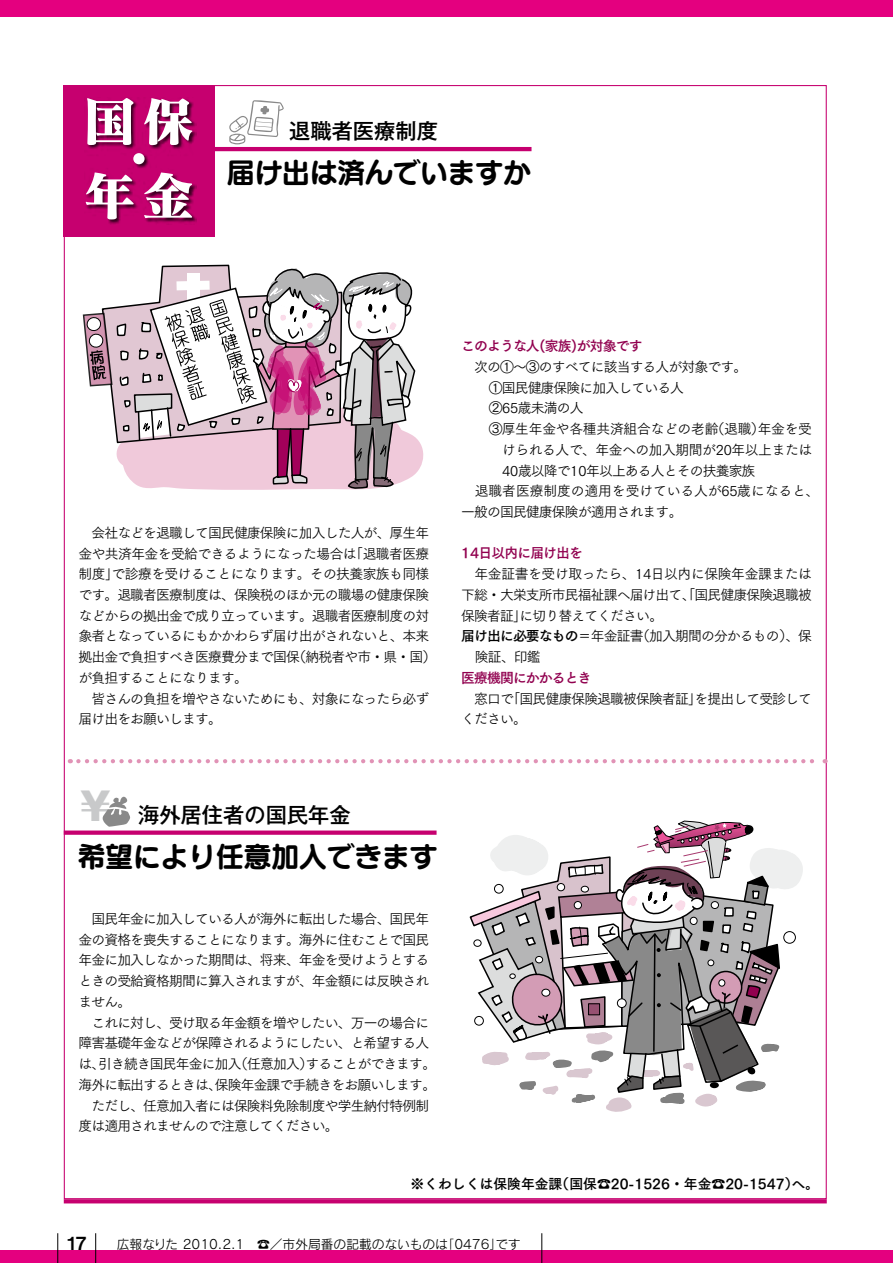
<style>
.page{position:relative;width:893px;height:1263px;background:#fff}
.page>*{position:absolute;margin:0;border:0;box-sizing:border-box;transform-origin:0 0}
.t1{font:53.1px/74.4px "Matisse Pro EB";color:#fff}
.t2{font:800 37.95px "Gothic MB101 Pro";color:#c8c9ca}
.t3{font:27.6px "G Maru Go Pro B";color:#000}
.t4{font:500 21.3px "Gothic MB101 Pro";color:#000}
.t5{font:18px "Midashi Go Pro MB31";color:#000}
.t6{font:13.8px/20.7px "Tsuku Go Pro R";letter-spacing:-.06em;color:#000}
.t7{font:13.8px "Tsuku Go Pro B";color:#000}
.t8{font:13.8px "Tsuku Go Pro B";letter-spacing:-.06em;color:#91004f}
.t9{font:13.8px "Tsuku Go Pro R";letter-spacing:-.01em;color:#000}
.t10{font:13.8px "Tsuku Go Pro R";letter-spacing:-.035em;color:#000}
.t11{font:13.8px "Tsuku Go Pro R";letter-spacing:-.02em;color:#000}
.t12{font:13.8px "Tsuku Go Pro B";letter-spacing:-.06em;color:#000}
.t13{font:12.75px "Rodin Pro M";color:#000}
.s1{font-family:"Tsuku Go Pro R"}
</style>
<div class="page">
<div style="left:0;top:0;width:893px;height:17px;background:#e4007f"></div>
<div style="left:0;top:1250px;width:893px;height:13px;background:#e4007f"></div>
<svg style="left:64px;top:1199px;width:763px;height:4px;background:#c80a74"></svg>
<svg style="left:78px;top:759px;width:748px;height:4px"></svg>
<div style="left:64px;top:830px;width:373px;height:5px;background:#c6006f"></div>
<svg style="left:103px;top:797px;width:27px;height:30px"></svg>
<div style="left:64px;top:85px;width:151px;height:151px;background:#c6006f"></div>
<div style="left:85px;top:97px;width:112px;height:128px;background:#000;opacity:.75"></div>
<hr style="left:213px;top:147px;width:318px;height:4px;background:#c6006f">
<svg style="left:229px;top:100px;width:55px;height:44px"></svg>
<svg style="left:83px;top:264px;width:340px;height:226px"></svg>
<svg style="left:470px;top:821px;width:333px;height:291px"></svg>
<hr style="left:541px;top:1233px;width:1px;height:30px;background:#000">
<hr style="left:57px;top:1233px;width:1px;height:30px;background:#000">
<hr style="left:95px;top:1233px;width:1px;height:30px;background:#000">
<h1 class="t1" style="left:83px;top:82px;width:113px">国保年金</h1>
<h1 class="t1" style="left:112px;top:120px;width:55px">・</h1>
<h3 class="t4" style="left:289px;top:113px;width:150px">退職者医療制度</h3>
<h3 class="t3" style="left:227px;top:154px;width:306px">届け出は済んでいますか</h3>
<p class="t6" style="left:78px;top:521px;width:352px;text-align:right">　会社などを退職して国民健康保険に加入した人が、厚生年「退職者医療</p>
<p class="t6" style="left:78px;top:541px;width:352px">金や共済年金を受給できるようになった場合は<br>制度で診療を受けることになります。その扶養家族も同様</p>
<p class="t6" style="left:105px;top:562px;width:15px">」</p>
<p class="t6" style="left:78px;top:583px;width:352px">です。退職者医療制度は、保険税のほか元の職場の健康保険</p>
<p class="t6" style="left:78px;top:604px;width:352px">などからの拠出金で成り立っています。退職者医療制度の対</p>
<p class="t6" style="left:78px;top:624px;width:352px">象者となっているにもかかわらず届け出がされないと、本来</p>
<p class="t6" style="left:292px;top:645px;width:145px">（納税者や市・県・国(</p>
<p class="t6" style="left:78px;top:645px;width:352px">拠出金で負担すべき医療費分まで国保<br>が負担することになります。<br>　皆さんの負担を増やさないためにも、対象になったら必ず届け出をお願いします。</p>
<p class="t8" style="left:461px;top:334px;width:183px">このような人(家族)が対象です</p>
<p class="t6" style="left:461px;top:355px;width:288px">　次の①〜③のすべてに該当する人が対象です。</p>
<p class="t6" style="left:489px;top:376px;width:197px">①国民健康保険に加入している人</p>
<p class="t6" style="left:489px;top:396px;width:96px">②65歳未満の人</p>
<p class="t6" style="left:711px;top:417px;width:103px">（退職年金を受</p>
<p class="t11" style="left:489px;top:417px;width:231px">③厚生年金や各種共済組合などの老齢</p>
<p class="t10" style="left:502px;top:438px;width:311px">けられる人で、年金への加入期間が20年以上または</p>
<p class="t6" style="left:502px;top:458px;width:255px">40歳以降で10年以上ある人とその扶養家族</p>
<p class="t9" style="left:461px;top:480px;width:359px">　退職者医療制度の適用を受けている人が65歳になると、</p>
<p class="t6" style="left:461px;top:500px;width:223px">一般の国民健康保険が適用されます。</p>
<p class="t8" style="left:461px;top:541px;width:123px">14日以内に届け出を</p>
<p class="t6" style="left:461px;top:562px;width:352px;text-align:justify">　年金証書を受け取ったら、14日以内に保険年金課または下総・大栄支所市民福祉課へ届け出て、「国民健康保険退職被保険者証に切り替えてください。</p>
<p class="t6" style="left:751px;top:417px;width:15px">）</p>
<p class="t6" style="left:513px;top:604px;width:15px">」</p>
<p class="t6" style="left:636px;top:624px;width:178px">（加入期間の分かるもの）、保</p>
<p class="t12" style="left:461px;top:624px;width:184px">届け出に必要なもの<span class="s1">＝年金証書</span></p>
<p class="t6" style="left:475px;top:645px;width:67px">険証、印鑑</p>
<p class="t8" style="left:461px;top:666px;width:132px">医療機関にかかるとき</p>
<p class="t6" style="left:506px;top:686px;width:307px">「国民健康保険退職被保険者証を提出して受診して</p>
<p class="t6" style="left:461px;top:686px;width:67px">　窓口でください。</p>
<p class="t6" style="left:688px;top:686px;width:15px">」</p>
<h2 class="t2" style="left:77px;top:774px;width:39px">￥</h2>
<h3 class="t4" style="left:138px;top:797px;width:214px">海外居住者の国民年金</h3>
<h3 class="t3" style="left:78px;top:837px;width:361px">希望により任意加入できます</h3>
<p class="t6" style="left:78px;top:907px;width:352px">　国民年金に加入している人が海外に転出した場合、国民年</p>
<p class="t6" style="left:78px;top:928px;width:352px">金の資格を喪失することになります。海外に住むことで国民</p>
<p class="t6" style="left:78px;top:948px;width:352px">年金に加入しなかった期間は、将来、年金を受けようとする</p>
<p class="t6" style="left:78px;top:969px;width:352px">ときの受給資格期間に算入されますが、年金額には反映され</p>
<p class="t6" style="left:78px;top:990px;width:54px">ません。</p>
<p class="t6" style="left:78px;top:1010px;width:352px">　これに対し、受け取る年金額を増やしたい、万一の場合に</p>
<p class="t6" style="left:78px;top:1031px;width:352px">障害基礎年金などが保障されるようにしたい、と希望する人</p>
<p class="t6" style="left:234px;top:1052px;width:204px">（任意加入することができます。</p>
<p class="t6" style="left:299px;top:1052px;width:15px">）</p>
<p class="t6" style="left:78px;top:1052px;width:165px">は引き続き国民年金に加入</p>
<p class="t6" style="left:78px;top:1052px;width:359px;text-indent:13px">、<br>海外に転出するときは保険年金課で手続きをお願いします。</p>
<p class="t6" style="left:78px;top:1073px;width:352px;text-indent:130px">、<br>　ただし、任意加入者には保険料免除制度や学生納付特例制度は適用されませんので注意してください。</p>
<h3 class="t5" style="left:67px;top:1229px;width:20px">17</h3>
<p class="t7" style="left:556px;top:1172px;width:265px">（国保☎20-1526・年金☎20-1547 へ）。</p>
<p class="t7" style="left:410px;top:1172px;width:154px">※くわしくは保険年金課</p>
<p class="t13" style="left:117px;top:1235px;width:333px">広報なりた 2010.2.1　☎／市外局番の記載のないものは</p>
<p class="t13" style="left:442px;top:1235px;width:62px">「0476」</p>
<p class="t13" style="left:496px;top:1235px;width:27px">です</p>
</div>
